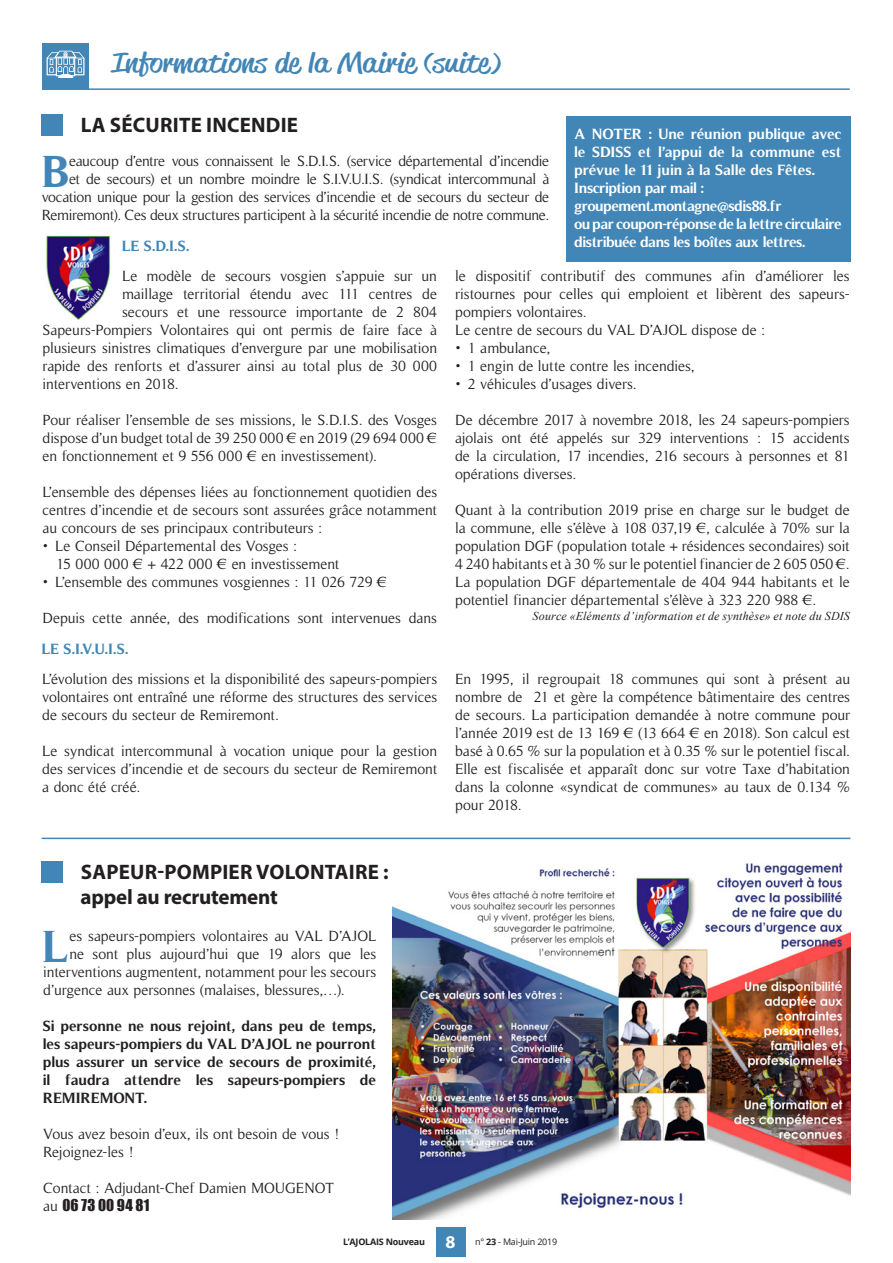
<style>
.page{position:relative;width:893px;height:1263px;background:#fff}
.page>*{position:absolute;margin:0;border:0;box-sizing:border-box;transform-origin:0 0}
.Texte_article_avec_l{font:700 45.45px "Timeless";color:#4186b7}
.t1{font:27px "Reklame Script";color:#4186b7;scale:1.5 1}
.t2{font:700 21px "Myriad Pro";letter-spacing:.01em;color:#231f20}
.t3{font:700 21px "Myriad Pro";letter-spacing:-.01em;color:#231f20}
.Texte_article_sans_l{font:15px/18px "Timeless";letter-spacing:-.005em;color:#231f20;text-align:justify}
.Texte_article_avec_l-2{font:15px/18.1px "Timeless";letter-spacing:-.02em;color:#231f20;text-align:right}
.Texte_article_sans_l-2{font:700 15px/18px "Timeless";letter-spacing:-.02em;color:#fff;text-align:justify}
.Texte_article_sans_l-3{font:700 15px/18px "Timeless";color:#231f20;text-align:justify}
.Texte_article_sans_l-4{font:700 15px "Timeless";color:#4186b7}
.Texte_article_sans_l-5{font:15px "Impact";letter-spacing:.02em;color:#231f20}
.Texte_article_sans_l-6{font:italic 12px "Times New Roman";letter-spacing:.015em;color:#231f20}
.t4{font:700 9px "Open Sans";letter-spacing:-.025em;color:#231f20}
.s1{font-family:"Timeless"}
.s2{font-family:"Myriad Pro";font-size:18px;color:#fff}
.s3{font-weight:400}
</style>
<div class="page">
<div style="left:436px;top:1227px;width:29px;height:29px;background:#4186b7"></div>
<div style="left:42px;top:43px;width:47px;height:47px;background:#4186b7"></div>
<svg style="left:47px;top:51px;width:37px;height:27px"></svg>
<hr style="left:78px;top:88px;width:772px;height:2px;background:#4186b7">
<hr style="left:42px;top:838px;width:808px;height:1px;background:#4186b7">
<div style="left:42px;top:115px;width:21px;height:21px;background:#4186b7"></div>
<img style="left:46px;top:235px;width:65px;height:85px">
<img style="left:392px;top:862px;width:458px;height:358px">
<div style="left:42px;top:861px;width:21px;height:21px;background:#4186b7"></div>
<div style="left:566px;top:117px;width:284px;height:145px;background:#4186b7"></div>
<p class="t1" style="left:112px;top:44px;width:261px">Informations de la Mairie (suite)</p>
<p class="t2" style="left:81px;top:111px;width:219px">LA SÉCURITE INCENDIE</p>
<p class="Texte_article_avec_l-2" style="left:42px;top:152px;width:509px">eaucoup d’entre vous connaissent le S.D.I.S. (service départemental d’incendie<br>et de secours) et un nombre moindre le S.I.V.U.I.S. (syndicat intercommunal à vocation unique pour la gestion des services d’incendie et de secours du secteur de Remiremont). Ces deux structures participent à la sécurité incendie de notre commune.</p>
<p class="Texte_article_avec_l" style="left:42px;top:145px;width:29px">B</p>
<p class="Texte_article_sans_l-4" style="left:122px;top:237px;width:69px">LE S.D.I.S.</p>
<p class="Texte_article_sans_l-2" style="left:574px;top:125px;width:269px">A NOTER : Une réunion publique avec le SDISS et l’appui de la commune est prévue le 11 juin à la Salle des Fêtes.</p>
<p class="Texte_article_sans_l-2" style="left:574px;top:179px;width:131px">Inscription par mail :</p>
<p class="Texte_article_sans_l-2" style="left:574px;top:197px;width:209px">groupement.montagne@sdis88.fr</p>
<p class="Texte_article_sans_l-2" style="left:574px;top:215px;width:269px">ou par coupon-réponse de la lettre circulaire distribuée dans les boîtes aux lettres.</p>
<p class="Texte_article_sans_l" style="left:122px;top:267px;width:316px">Le modèle de secours vosgien s’appuie sur un</p>
<p class="Texte_article_sans_l" style="left:122px;top:285px;width:317px">maillage territorial étendu avec 111 centres de</p>
<p class="Texte_article_sans_l" style="left:122px;top:303px;width:317px">secours et une ressource importante de 2 804</p>
<p class="Texte_article_sans_l" style="left:43px;top:321px;width:396px">Sapeurs-Pompiers Volontaires qui ont permis de faire face à</p>
<p class="Texte_article_sans_l" style="left:43px;top:339px;width:396px">plusieurs sinistres climatiques d’envergure par une mobilisation</p>
<p class="Texte_article_sans_l" style="left:43px;top:357px;width:396px">rapide des renforts et d’assurer ainsi au total plus de 30 000</p>
<p class="Texte_article_sans_l" style="left:43px;top:375px;width:138px">interventions en 2018.</p>
<p class="Texte_article_sans_l" style="left:43px;top:411px;width:396px">Pour réaliser l’ensemble de ses missions, le S.D.I.S. des Vosges dispose d’un budget total de 39 250 000 € en 2019 (29 694 000 € en fonctionnement et 9 556 000 € en investissement).</p>
<p class="Texte_article_sans_l" style="left:43px;top:483px;width:396px">L’ensemble des dépenses liées au fonctionnement quotidien des centres d’incendie et de secours sont assurées grâce notamment au concours de ses principaux contributeurs :</p>
<p class="Texte_article_sans_l" style="left:43px;top:537px;width:256px">• Le Conseil Départemental des Vosges :</p>
<p class="Texte_article_sans_l" style="left:56px;top:555px;width:285px">15 000 000 € + 422 000 € en investissement</p>
<p class="Texte_article_sans_l" style="left:43px;top:573px;width:346px">• L’ensemble des communes vosgiennes : 11 026 729 €</p>
<p class="Texte_article_sans_l" style="left:43px;top:609px;width:396px">Depuis cette année, des modifications sont intervenues dans</p>
<p class="Texte_article_sans_l-4" style="left:42px;top:640px;width:88px">LE S.I.V.U.I.S.</p>
<p class="Texte_article_sans_l" style="left:42px;top:670px;width:396px">L’évolution des missions et la disponibilité des sapeurs-pompiers volontaires ont entraîné une réforme des structures des services de secours du secteur de Remiremont.</p>
<p class="Texte_article_sans_l" style="left:42px;top:742px;width:396px">Le syndicat intercommunal à vocation unique pour la gestion des services d’incendie et de secours du secteur de Remiremont a donc été créé.</p>
<p class="Texte_article_sans_l" style="left:455px;top:267px;width:396px">le dispositif contributif des communes afin d’améliorer les ristournes pour celles qui emploient et libèrent des sapeurs&shy;pompiers volontaires.</p>
<p class="Texte_article_sans_l" style="left:455px;top:321px;width:312px">Le centre de secours du VAL D’AJOL dispose de :</p>
<p class="Texte_article_sans_l" style="left:455px;top:339px;width:97px">• 1 ambulance,</p>
<p class="Texte_article_sans_l" style="left:455px;top:357px;width:241px">• 1 engin de lutte contre les incendies,</p>
<p class="Texte_article_sans_l" style="left:455px;top:375px;width:183px">• 2 véhicules d’usages divers.</p>
<p class="Texte_article_sans_l" style="left:455px;top:411px;width:396px">De décembre 2017 à novembre 2018, les 24 sapeurs-pompiers ajolais ont été appelés sur 329 interventions : 15 accidents de la circulation, 17 incendies, 216 secours à personnes et 81 opérations diverses.</p>
<p class="Texte_article_sans_l" style="left:455px;top:501px;width:396px">Quant à la contribution 2019 prise en charge sur le budget de la commune, elle s’élève à 108 037,19 €, calculée à 70% sur la population DGF (population totale + résidences secondaires) soit 4 240 habitants et à 30 % sur le potentiel financier de 2 605 050 €.<br>La population DGF départementale de 404 944 habitants et le potentiel financier départemental s’élève à 323 220 988 €.</p>
<p class="Texte_article_sans_l-6" style="left:532px;top:607px;width:319px">Source «Eléments d’information et de synthèse» et note du SDIS</p>
<p class="Texte_article_sans_l" style="left:455px;top:670px;width:396px">En 1995, il regroupait 18 communes qui sont à présent au nombre de 21 et gère la compétence bâtimentaire des centres de secours. La participation demandée à notre commune pour l’année 2019 est de 13 169 € (13 664 € en 2018). Son calcul est basé à 0.65 % sur la population et à 0.35 % sur le potentiel fiscal.<br>Elle est fiscalisée et apparaît donc sur votre Taxe d’habitation dans la colonne «syndicat de communes» au taux de 0.134 % pour 2018.</p>
<p class="t2" style="left:81px;top:858px;width:309px">SAPEUR-POMPIER VOLONTAIRE :</p>
<p class="t3" style="left:81px;top:883px;width:199px">appel au recrutement</p>
<p class="Texte_article_avec_l" style="left:43px;top:919px;width:28px">L</p>
<p class="Texte_article_avec_l-2" style="left:69px;top:927px;width:308px">es sapeurs-pompiers volontaires au VAL D’AJOL</p>
<p class="Texte_article_avec_l-2" style="left:69px;top:945px;width:308px">ne sont plus aujourd’hui que 19 alors que les</p>
<p class="Texte_article_avec_l-2" style="left:43px;top:963px;width:335px">interventions augmentent, notamment pour les secours</p>
<p class="Texte_article_avec_l-2" style="left:43px;top:981px;width:303px">d’urgence aux personnes (malaises, blessures,…).</p>
<p class="Texte_article_sans_l-3" style="left:43px;top:1016px;width:335px">Si personne ne nous rejoint, dans peu de temps, les sapeurs-pompiers du VAL D’AJOL ne pourront plus assurer un service de secours de proximité, il faudra attendre les sapeurs-pompiers de REMIREMONT.</p>
<p class="Texte_article_sans_l" style="left:43px;top:1125px;width:298px">Vous avez besoin d’eux, ils ont besoin de vous !</p>
<p class="Texte_article_sans_l" style="left:43px;top:1143px;width:92px">Rejoignez-les !</p>
<p class="Texte_article_sans_l" style="left:43px;top:1179px;width:292px">Contact : Adjudant-Chef Damien MOUGENOT</p>
<p class="Texte_article_sans_l-5" style="left:43px;top:1193px;width:108px"><span class="s1">au</span> 06 73 00 94 81</p>
<p class="t4" style="left:343px;top:1235px;width:216px">L’AJOLAIS Nouveau <span class="s2">8</span> <span class="s3">n°</span> 23 <span class="s3">- Mai-Juin 2019</span></p>
</div>
